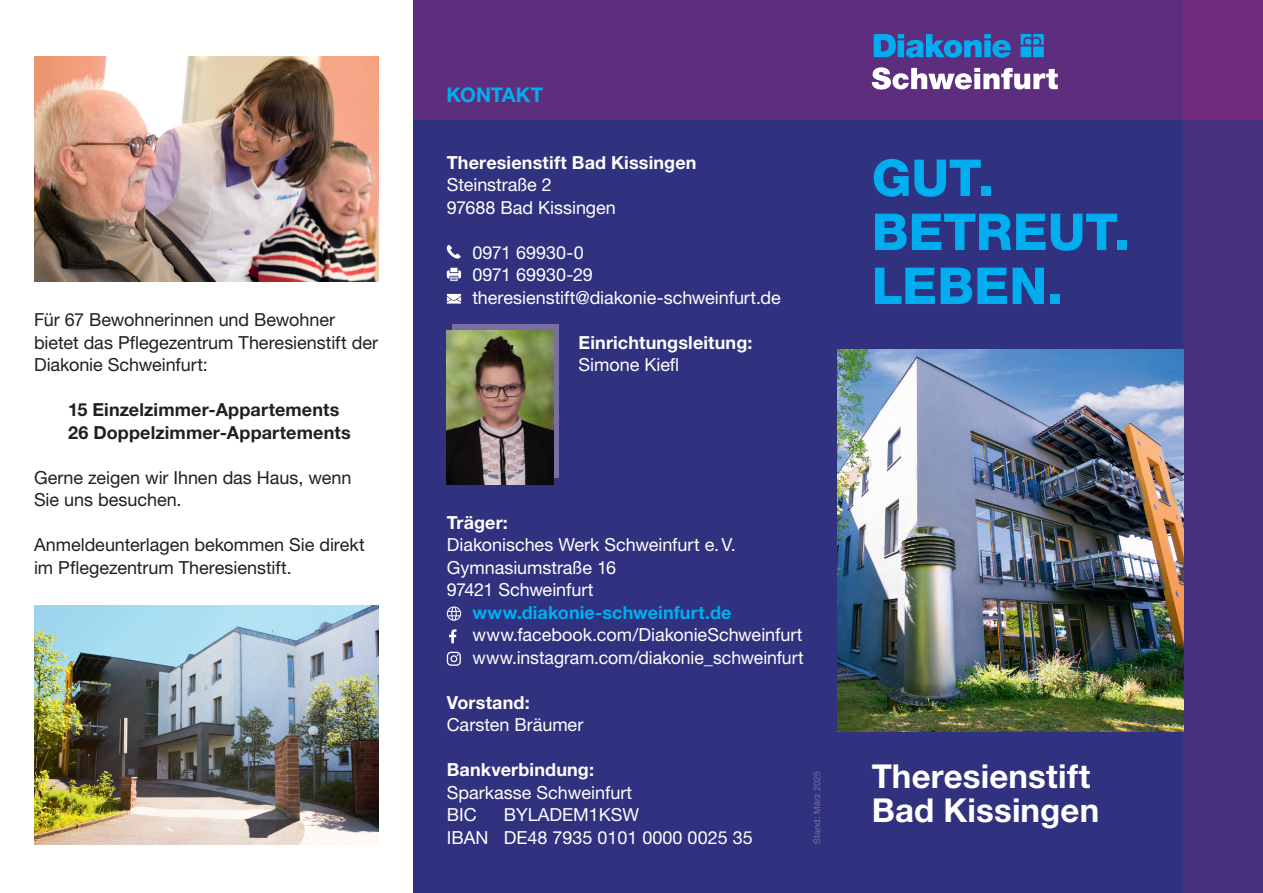
<style>
.page{position:relative;width:1263px;height:893px;background:#fff}
.page>*{position:absolute;margin:0;border:0;box-sizing:border-box;transform-origin:0 0}
.t1{font:800 51px/54px "Helvetica Neue LT Pro";color:#00aeef}
.t2{font:700 33px/34.5px "Helvetica Neue LT Pro";letter-spacing:.005em;color:#fff}
.t3{font:700 20.25px "Helvetica Neue LT Pro";color:#00aeef}
.t4{font:18px/22.5px "Helvetica Neue LT Pro";color:#fff}
.t5{font:18px/22.5px "Helvetica Neue LT Pro";letter-spacing:-.005em;color:#231f20}
.t6{font:700 18px "Helvetica Neue LT Pro";letter-spacing:.01em;color:#fff}
.t7{font:700 18px/22.5px "Helvetica Neue LT Pro";letter-spacing:.01em;color:#231f20}
.t8{font:700 18px "Helvetica Neue LT Pro";letter-spacing:.005em;color:#00aeef}
.t9{font:9px "Helvetica Neue LT Pro";letter-spacing:.025em;color:#786fa2}
</style>
<div class="page">
<img style="left:34px;top:57px;width:344px;height:225px">
<img style="left:34px;top:606px;width:344px;height:238px">
<div style="left:413px;top:116px;width:781px;height:777px;background:#30317f"></div>
<div style="left:413px;top:0;width:781px;height:119px;background:#5e2e7e"></div>
<div style="left:1183px;top:116px;width:80px;height:777px;background:#48307e"></div>
<div style="left:1183px;top:0;width:80px;height:119px;background:#712c7d"></div>
<svg style="left:872px;top:67px;width:186px;height:23px"></svg>
<svg style="left:874px;top:34px;width:170px;height:24px"></svg>
<svg style="left:447px;top:245px;width:14px;height:14px"></svg>
<svg style="left:447px;top:268px;width:14px;height:13px"></svg>
<svg style="left:447px;top:294px;width:14px;height:10px"></svg>
<svg style="left:447px;top:606px;width:14px;height:15px"></svg>
<svg style="left:449px;top:629px;width:7px;height:14px"></svg>
<svg style="left:447px;top:652px;width:14px;height:14px"></svg>
<img style="left:838px;top:349px;width:345px;height:383px">
<svg style="left:453px;top:325px;width:106px;height:153px;background:#756f91"></svg>
<img style="left:447px;top:331px;width:106px;height:153px">
<p class="t5" style="left:34px;top:308px;width:346px">Für 67 Bewohnerinnen und Bewohner bietet das Pflegezentrum Theresienstift der<br>Diakonie Schweinfurt:</p>
<p class="t7" style="left:68px;top:398px;width:284px">15 Einzelzimmer-Appartements<br>26 Doppelzimmer-Appartements</p>
<p class="t5" style="left:34px;top:466px;width:319px">Gerne zeigen wir Ihnen das Haus, wenn<br>Sie uns besuchen.</p>
<p class="t5" style="left:34px;top:533px;width:332px">Anmeldeunterlagen bekommen Sie direkt im Pflegezentrum Theresienstift.</p>
<p class="t3" style="left:446px;top:82px;width:98px">KONTAKT</p>
<p class="t6" style="left:447px;top:151px;width:251px">Theresienstift Bad Kissingen</p>
<p class="t4" style="left:447px;top:173px;width:171px">Steinstraße 2<br>97688 Bad Kissingen</p>
<p class="t4" style="left:472px;top:241px;width:310px">0971 69930-0<br>0971 69930-29 theresienstift@diakonie-schweinfurt.de</p>
<p class="t6" style="left:579px;top:331px;width:175px">Einrichtungsleitung:</p>
<p class="t4" style="left:579px;top:353px;width:102px">Simone Kiefl</p>
<h1 class="t1" style="left:872px;top:151px;width:260px">GUT.<br>BETREUT.<br>LEBEN.</h1>
<p class="t6" style="left:447px;top:511px;width:63px">Träger:</p>
<p class="t4" style="left:447px;top:533px;width:291px">Diakonisches Werk Schweinfurt e.V.<br>Gymnasiumstraße 16<br>97421 Schweinfurt</p>
<p class="t8" style="left:472px;top:601px;width:261px">www.diakonie-schweinfurt.de</p>
<p class="t4" style="left:472px;top:623px;width:333px">www.facebook.com/DiakonieSchweinfurt www.instagram.com/diakonie_schweinfurt</p>
<p class="t6" style="left:447px;top:691px;width:84px">Vorstand:</p>
<p class="t4" style="left:447px;top:713px;width:138px">Carsten Bräumer</p>
<p class="t6" style="left:447px;top:759px;width:149px">Bankverbindung:</p>
<p class="t4" style="left:447px;top:781px;width:187px">Sparkasse Schweinfurt<br>BIC</p>
<p class="t4" style="left:447px;top:803px;width:307px;text-indent:57px">BYLADEM1KSW<br>IBAN DE48 7935 0101 0000 0025 35</p>
<p class="t9" style="left:811px;top:844px;width:75px;rotate:-90deg">Stand: März 2025</p>
<h2 class="t2" style="left:872px;top:758px;width:229px">Theresienstift<br>Bad Kissingen</h2>
</div>
